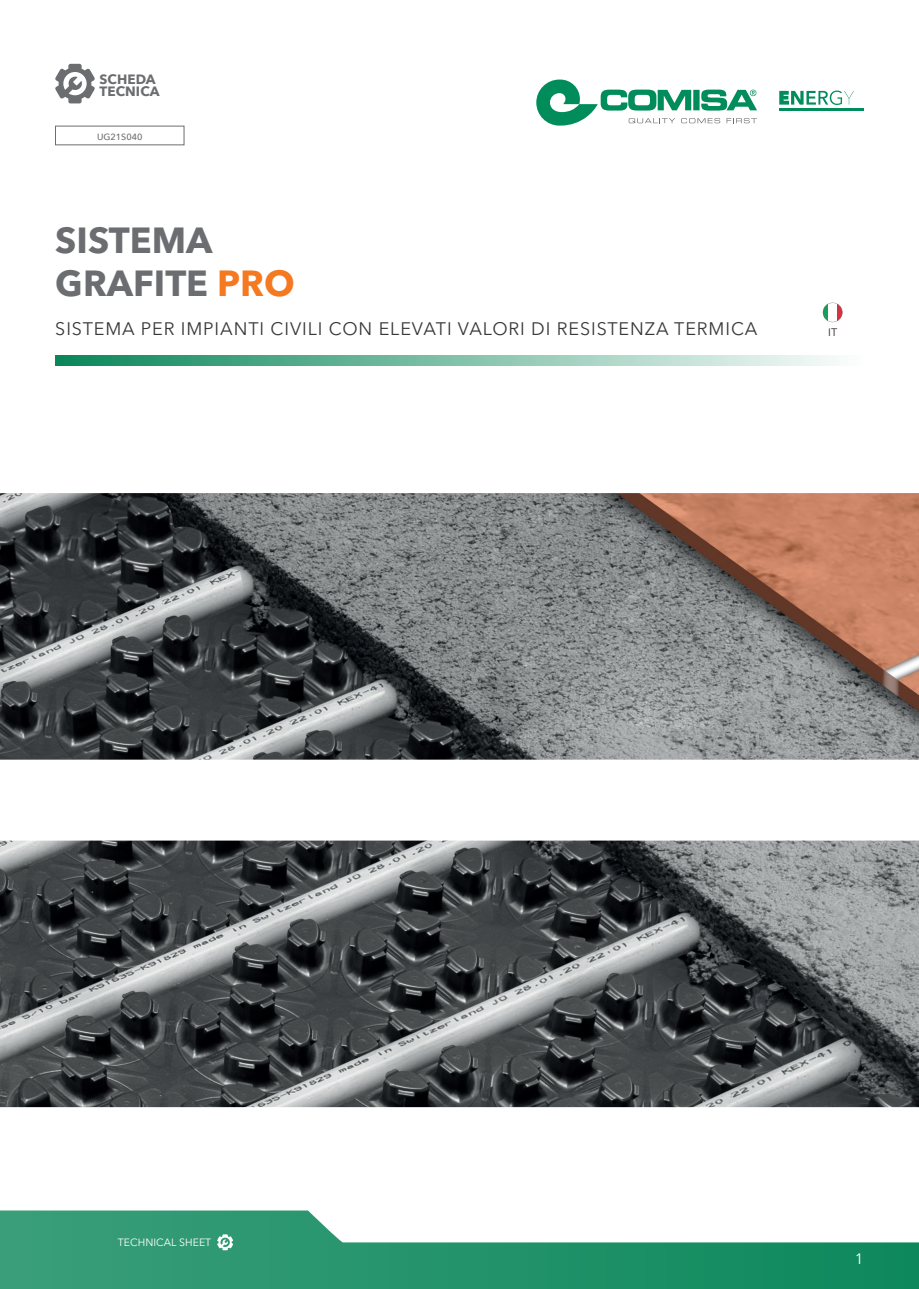
<style>
.page{position:relative;width:919px;height:1289px;background:#fff}
.page>*{position:absolute;margin:0;border:0;box-sizing:border-box;transform-origin:0 0}
.t1{font:700 36px/43.2px "Avenir Next LT Pro";color:#6c6d70}
.t2{font:18px "Avenir Next LT Pro";letter-spacing:.05em;color:#383839}
.t3{font:15px "Avenir Next LT Pro";color:#fff}
.t4{font:700 13.5px/12px "Avenir Next";letter-spacing:.005em;color:#6c6d70}
.t5{font:10.8px "Avenir Next";color:#231f20}
.t6{font:10.5px "Avenir Next LT Pro";letter-spacing:.005em;color:#fff}
.t7{font:500 9px "Avenir Next";color:#6c6d70}
.s1{color:#f47921}
</style>
<div class="page">
<svg style="left:0;top:1210px;width:918px;height:78px"></svg>
<svg style="left:217px;top:1234px;width:16px;height:16px"></svg>
<svg style="left:55px;top:355px;width:781px;height:11px;background:#7ebfa8"></svg>
<svg style="left:55px;top:64px;width:40px;height:39px"></svg>
<div style="left:55px;top:126px;width:129px;height:19px;border:1px solid #6c6d70"></div>
<svg style="left:536px;top:80px;width:221px;height:46px"></svg>
<hr style="left:779px;top:108px;width:84px;height:3px;background:#008c5b">
<svg style="left:779px;top:91px;width:74px;height:14px"></svg>
<img style="left:0;top:493px;width:918px;height:614px">
<svg style="left:822px;top:303px;width:20px;height:19px"></svg>
<p class="t4" style="left:99px;top:73px;width:62px">SCHEDA<br>TECNICA</p>
<p class="t7" style="left:97px;top:129px;width:47px">UG21S040</p>
<h1 class="t1" style="left:55px;top:218px;width:241px">SISTEMA<br>GRAFITE <span class="s1">PRO</span></h1>
<p class="t2" style="left:55px;top:318px;width:703px">SISTEMA PER IMPIANTI CIVILI CON ELEVATI VALORI DI RESISTENZA TERMICA</p>
<p class="t5" style="left:828px;top:323px;width:11px">IT</p>
<p class="t6" style="left:118px;top:1236px;width:95px">TECHNICAL SHEET</p>
<p class="t3" style="left:854px;top:1250px;width:10px">1</p>
</div>
